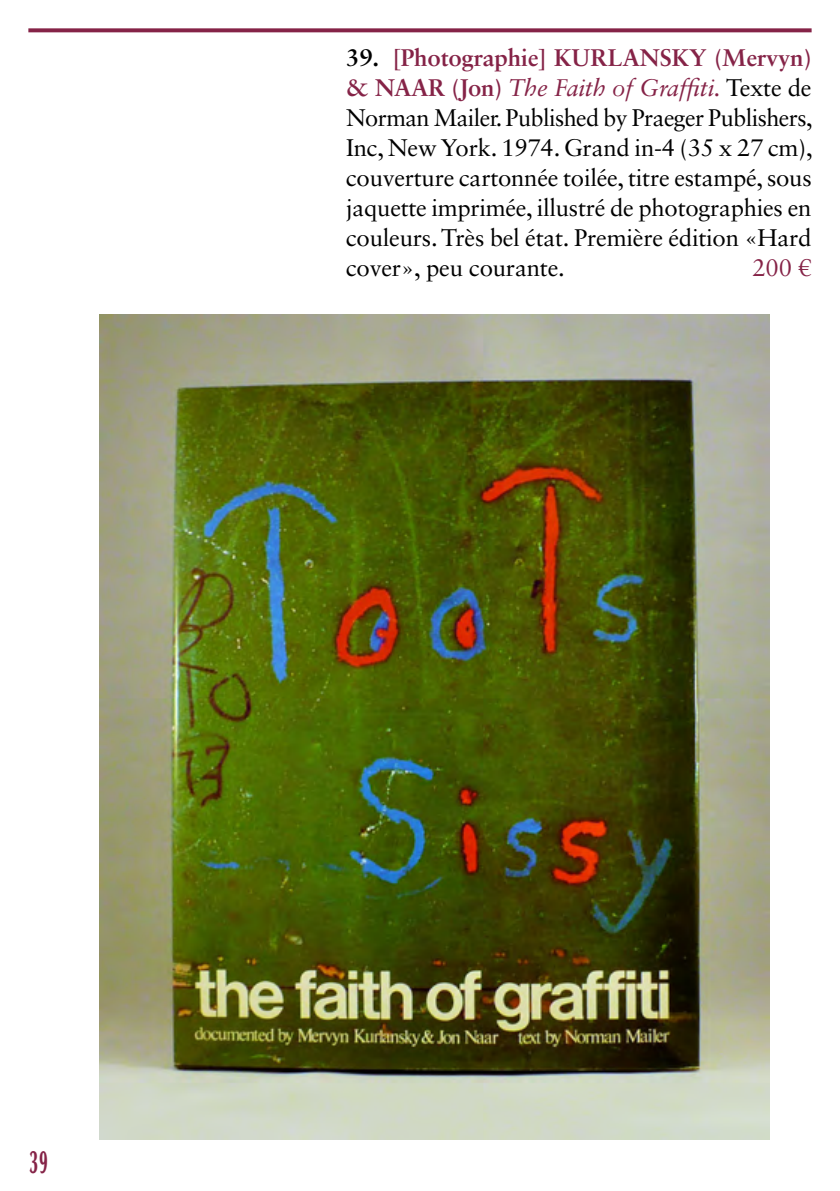
<style>
.page{position:relative;width:840px;height:1191px;background:#fff}
.page>*{position:absolute;margin:0;border:0;box-sizing:border-box;transform-origin:0 0}
.t1{font:900 32px "Optima LT Std";color:#852347;scale:.5 1}
.t2{font:24px/30px "Sabon LT Std";letter-spacing:-.01em;color:#000;text-align:justify}
.t3{font:24px "Sabon LT Std";color:#852347}
.s1{font-weight:700}
.s2{font-weight:700;color:#852347}
.s3{font-style:italic;color:#852347}
</style>
<div class="page">
<svg style="left:28px;top:28px;width:783px;height:4px;fill:#852347"></svg>
<img style="left:99px;top:315px;width:669px;height:825px">
<p class="t2" style="left:346px;top:43px;width:467px"><span class="s1">39.</span> <span class="s2">[Photographie] KURLANSKY (Mervyn) &amp; NAAR (Jon)</span> <span class="s3">The Faith of Graffiti.</span> Texte de Norman Mailer. Published by Praeger Publishers, Inc, New York. 1974. Grand in-4 (35 x 27 cm), couverture cartonnée toilée, titre estampé, sous jaquette imprimée, illustré de photographies en couleurs. Très bel état. Première édition «Hard cover», peu courante.</p>
<p class="t3" style="left:752px;top:254px;width:61px">200 €</p>
<h1 class="t1" style="left:30px;top:1143px;width:37px">39</h1>
</div>
